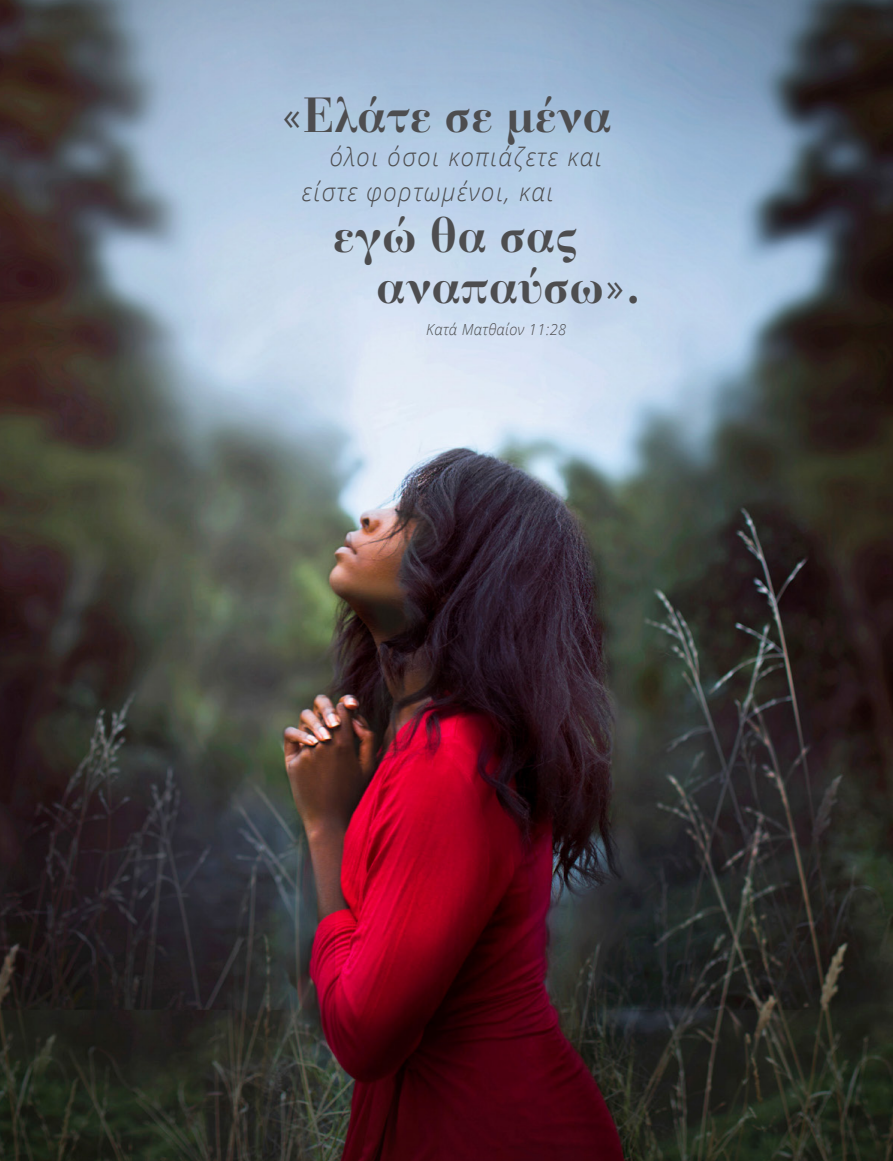
<style>
.page{position:relative;width:893px;height:1161px;background:#fff}
.page>*{position:absolute;margin:0;border:0;box-sizing:border-box;transform-origin:0 0}
.Side_Quote{font:700 48.9px/51px "Bauer Bodonilds Lat";color:#4d4d4f;scale:.95 1}
.Side_Quote-2{font:italic 300 25.2px/34.5px "Dots Solidlds Lat";letter-spacing:.07em;color:#4d4d4f;scale:.95 1}
.Side_QT_Citation{font:italic 300 15.3px "Dots Solidlds Lat";letter-spacing:.03em;color:#4d4d4f;scale:.95 1}
</style>
<div class="page">
<img style="left:0;top:0;width:893px;height:1161px">
<p class="Side_Quote" style="left:280px;top:89px;width:351px">«Ελάτε σε μένα</p>
<p class="Side_Quote-2" style="left:302px;top:140px;width:317px;text-indent:28px">όλοι όσοι κοπιάζετε και είστε φορτωμένοι, και</p>
<p class="Side_Quote" style="left:377px;top:209px;width:279px;text-indent:-44px">εγώ θα σας αναπαύσω».</p>
<p class="Side_QT_Citation" style="left:426px;top:319px;width:149px">Κατά Ματθαίον 11:28</p>
</div>
